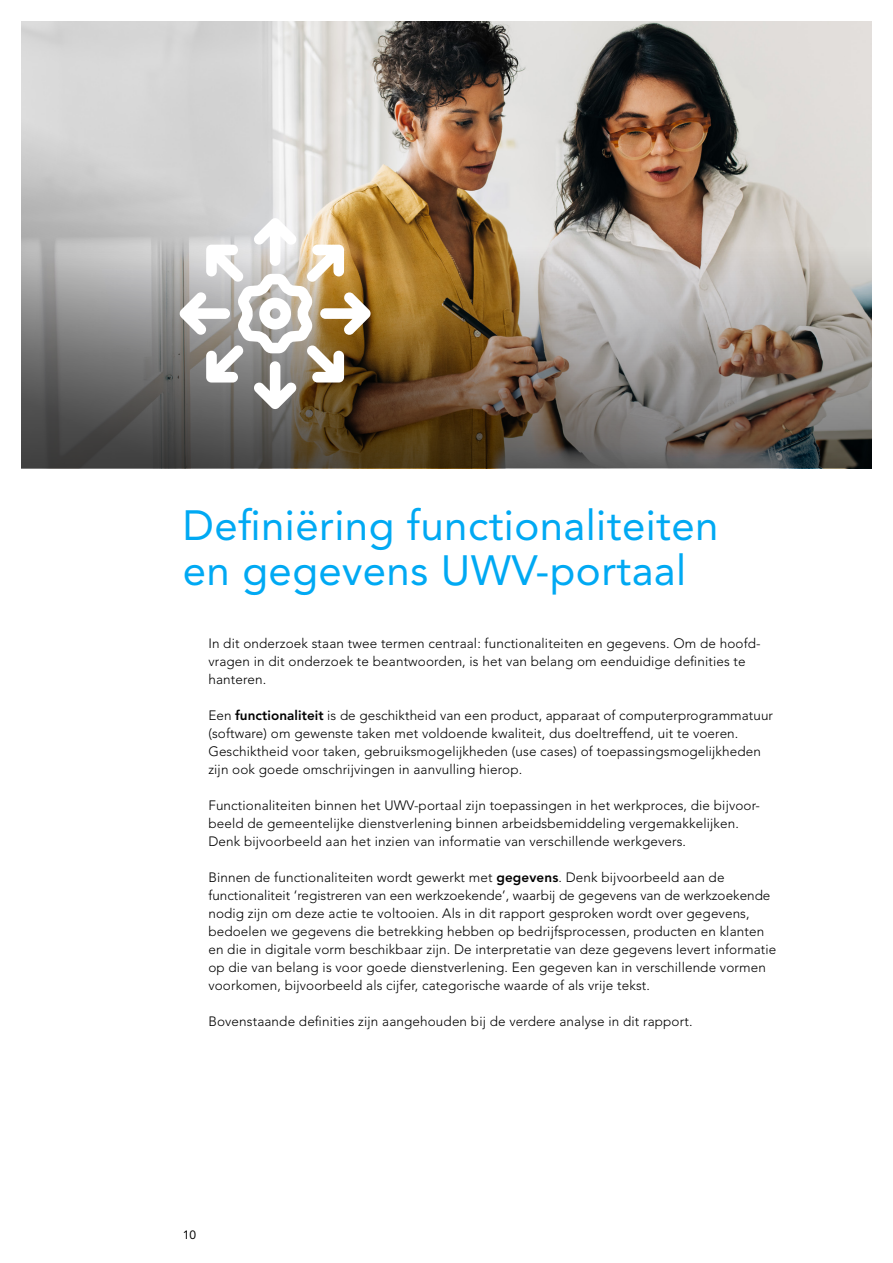
<style>
.page{position:relative;width:893px;height:1263px;background:#fff}
.page>*{position:absolute;margin:0;border:0;box-sizing:border-box;transform-origin:0 0}
.t1{font:42px/45px "Avenir LT Std";letter-spacing:.01em;color:#00a9f3}
.t2{font:300 13.5px/18px "Avenir LT Std";letter-spacing:.01em;color:#000}
.t3{font:12px "Avenir LT Std";color:#000}
.s1{font-weight:800}
</style>
<div class="page">
<img style="left:21px;top:21px;width:851px;height:87px">
<img style="left:21px;top:108px;width:851px;height:360px">
<svg style="left:180px;top:218px;width:191px;height:191px"></svg>
<h1 class="t1" style="left:183px;top:503px;width:537px">Definiëring functionaliteiten en gegevens UWV-portaal</h1>
<p class="t2" style="left:208px;top:634px;width:553px">In dit onderzoek staan twee termen centraal: functionaliteiten en gegevens. Om de hoofd&shy;vragen in dit onderzoek te beantwoorden, is het van belang om eenduidige definities te hanteren.</p>
<p class="t2" style="left:208px;top:706px;width:566px">Een <span class="s1">functionaliteit</span> is de geschiktheid van een product, apparaat of computerprogrammatuur (software) om gewenste taken met voldoende kwaliteit, dus doeltreffend, uit te voeren.<br>Geschiktheid voor taken, gebruiksmogelijkheden (use cases) of toepassingsmogelijkheden zijn ook goede omschrijvingen in aanvulling hierop.</p>
<p class="t2" style="left:208px;top:796px;width:552px">Functionaliteiten binnen het UWV-portaal zijn toepassingen in het werkproces, die bijvoor&shy;beeld de gemeentelijke dienstverlening binnen arbeidsbemiddeling vergemakkelijken.<br>Denk bijvoorbeeld aan het inzien van informatie van verschillende werkgevers.</p>
<p class="t2" style="left:208px;top:868px;width:569px">Binnen de functionaliteiten wordt gewerkt met <span class="s1">gegevens</span>. Denk bijvoorbeeld aan de functionaliteit ‘registreren van een werkzoekende’, waarbij de gegevens van de werkzoekende nodig zijn om deze actie te voltooien. Als in dit rapport gesproken wordt over gegevens, bedoelen we gegevens die betrekking hebben op bedrijfsprocessen, producten en klanten en die in digitale vorm beschikbaar zijn. De interpretatie van deze gegevens levert informatie op die van belang is voor goede dienstverlening. Een gegeven kan in verschillende vormen voorkomen, bijvoorbeeld als cijfer, categorische waarde of als vrije tekst.</p>
<p class="t2" style="left:208px;top:1012px;width:486px">Bovenstaande definities zijn aangehouden bij de verdere analyse in dit rapport.</p>
<p class="t3" style="left:183px;top:1227px;width:15px">10</p>
</div>
